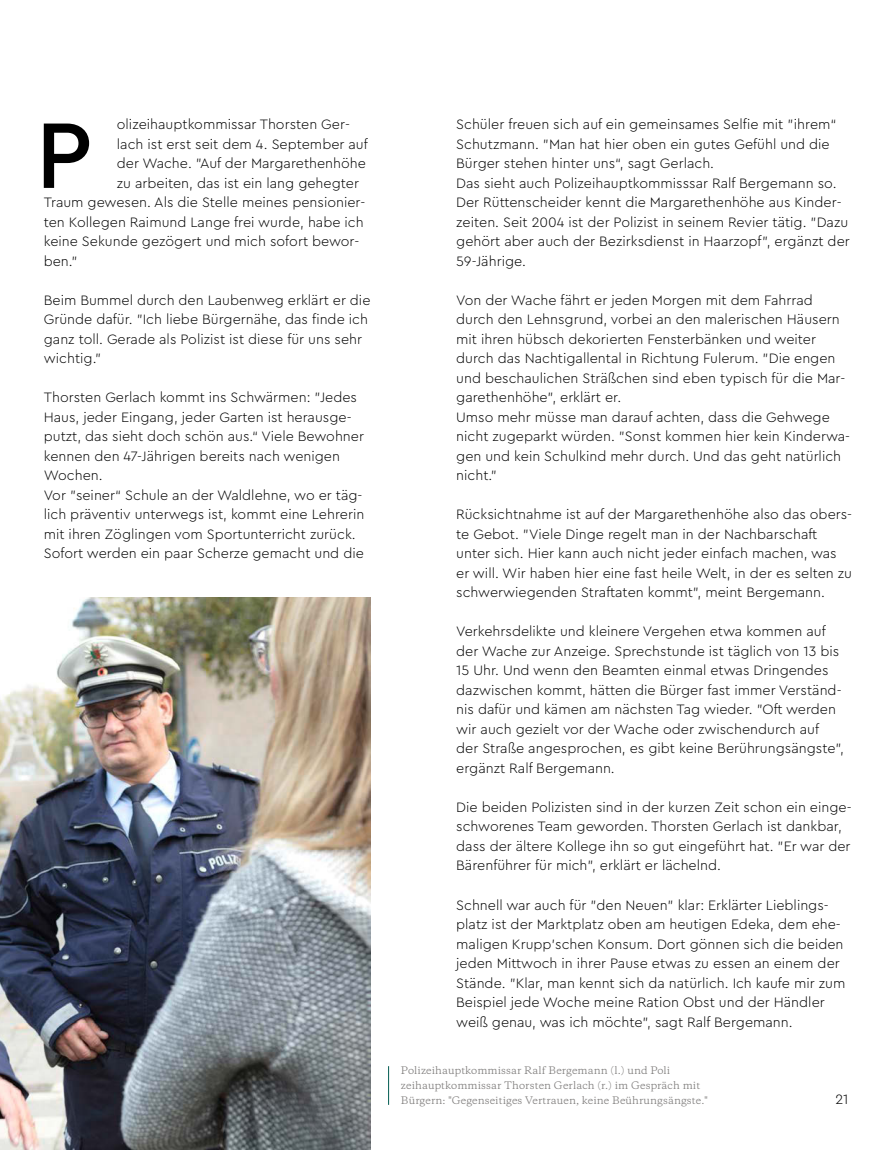
<style>
.page{position:relative;width:896px;height:1150px;background:#fff}
.page>*{position:absolute;margin:0;border:0;box-sizing:border-box;transform-origin:0 0}
.t1{font:500 97.5px "Cera PRO";color:#000}
.t2{font:300 14.25px/19.5px "Cera PRO";color:#000}
.t3{font:9.75px/14.7px "Copernicus";letter-spacing:.01em;color:#7e7c7b}
</style>
<div class="page">
<hr style="left:388px;top:1066px;width:1px;height:38px;background:#005b50">
<img style="left:0;top:597px;width:370px;height:552px">
<h1 class="t1" style="left:36px;top:90px;width:58px">P</h1>
<p class="t2" style="left:117px;top:114px;width:235px">olizeihauptkommissar Thorsten Ger-</p>
<p class="t2" style="left:117px;top:134px;width:252px">lach ist erst seit dem 4. September auf</p>
<p class="t2" style="left:117px;top:153px;width:251px">der Wache. "Auf der Margarethenhöhe</p>
<p class="t2" style="left:117px;top:173px;width:244px">zu arbeiten, das ist ein lang gehegter</p>
<p class="t2" style="left:44px;top:192px;width:323px">Traum gewesen. Als die Stelle meines pensionier-</p>
<p class="t2" style="left:44px;top:212px;width:321px">ten Kollegen Raimund Lange frei wurde, habe ich</p>
<p class="t2" style="left:44px;top:231px;width:317px">keine Sekunde gezögert und mich sofort bewor-</p>
<p class="t2" style="left:44px;top:251px;width:35px">ben."</p>
<p class="t2" style="left:44px;top:290px;width:328px">Beim Bummel durch den Laubenweg erklärt er die Gründe dafür. "Ich liebe Bürgernähe, das finde ich ganz toll. Gerade als Polizist ist diese für uns sehr wichtig."</p>
<p class="t2" style="left:44px;top:387px;width:322px">Thorsten Gerlach kommt ins Schwärmen: "Jedes Haus, jeder Eingang, jeder Garten ist herausge&shy;putzt, das sieht doch schön aus.“ Viele Bewohner kennen den 47-Jährigen bereits nach wenigen Wochen.<br>Vor "seiner“ Schule an der Waldlehne, wo er täg&shy;lich präventiv unterwegs ist, kommt eine Lehrerin mit ihren Zöglingen vom Sportunterricht zurück.<br>Sofort werden ein paar Scherze gemacht und die</p>
<p class="t2" style="left:456px;top:114px;width:395px">Schüler freuen sich auf ein gemeinsames Selfie mit "ihrem“ Schutzmann. "Man hat hier oben ein gutes Gefühl und die Bürger stehen hinter uns“, sagt Gerlach.<br>Das sieht auch Polizeihauptkommisssar Ralf Bergemann so.<br>Der Rüttenscheider kennt die Margarethenhöhe aus Kinder&shy;zeiten. Seit 2004 ist der Polizist in seinem Revier tätig. "Dazu gehört aber auch der Bezirksdienst in Haarzopf", ergänzt der 59-Jährige.</p>
<p class="t2" style="left:456px;top:290px;width:395px">Von der Wache fährt er jeden Morgen mit dem Fahrrad durch den Lehnsgrund, vorbei an den malerischen Häusern mit ihren hübsch dekorierten Fensterbänken und weiter durch das Nachtigallental in Richtung Fulerum. "Die engen und beschaulichen Sträßchen sind eben typisch für die Mar&shy;garethenhöhe", erklärt er.<br>Umso mehr müsse man darauf achten, dass die Gehwege nicht zugeparkt würden. "Sonst kommen hier kein Kinderwa&shy;gen und kein Schulkind mehr durch. Und das geht natürlich nicht."</p>
<p class="t2" style="left:456px;top:504px;width:397px">Rücksichtnahme ist auf der Margarethenhöhe also das obers&shy;te Gebot. "Viele Dinge regelt man in der Nachbarschaft unter sich. Hier kann auch nicht jeder einfach machen, was er will. Wir haben hier eine fast heile Welt, in der es selten zu schwerwiegenden Straftaten kommt", meint Bergemann.</p>
<p class="t2" style="left:456px;top:621px;width:389px">Verkehrsdelikte und kleinere Vergehen etwa kommen auf der Wache zur Anzeige. Sprechstunde ist täglich von 13 bis 15 Uhr. Und wenn den Beamten einmal etwas Dringendes dazwischen kommt, hätten die Bürger fast immer Verständ&shy;nis dafür und kämen am nächsten Tag wieder. "Oft werden wir auch gezielt vor der Wache oder zwischendurch auf der Straße angesprochen, es gibt keine Berührungsängste", ergänzt Ralf Bergemann.</p>
<p class="t2" style="left:456px;top:796px;width:397px">Die beiden Polizisten sind in der kurzen Zeit schon ein einge&shy;schworenes Team geworden. Thorsten Gerlach ist dankbar, dass der ältere Kollege ihn so gut eingeführt hat. "Er war der Bärenführer für mich", erklärt er lächelnd.</p>
<p class="t2" style="left:456px;top:894px;width:391px">Schnell war auch für "den Neuen" klar: Erklärter Lieblings&shy;platz ist der Marktplatz oben am heutigen Edeka, dem ehe&shy;maligen Krupp'schen Konsum. Dort gönnen sich die beiden jeden Mittwoch in ihrer Pause etwas zu essen an einem der Stände. "Klar, man kennt sich da natürlich. Ich kaufe mir zum Beispiel jede Woche meine Ration Obst und der Händler weiß genau, was ich möchte", sagt Ralf Bergemann.</p>
<p class="t3" style="left:401px;top:1063px;width:308px">Polizeihauptkommissar Ralf Bergemann (l.) und Poli zeihauptkommissar Thorsten Gerlach (r.) im Gespräch mit<br>Bürgern: "Gegenseitiges Vertrauen, keine Beührungsängste."</p>
<p class="t2" style="left:836px;top:1088px;width:14px">21</p>
</div>
